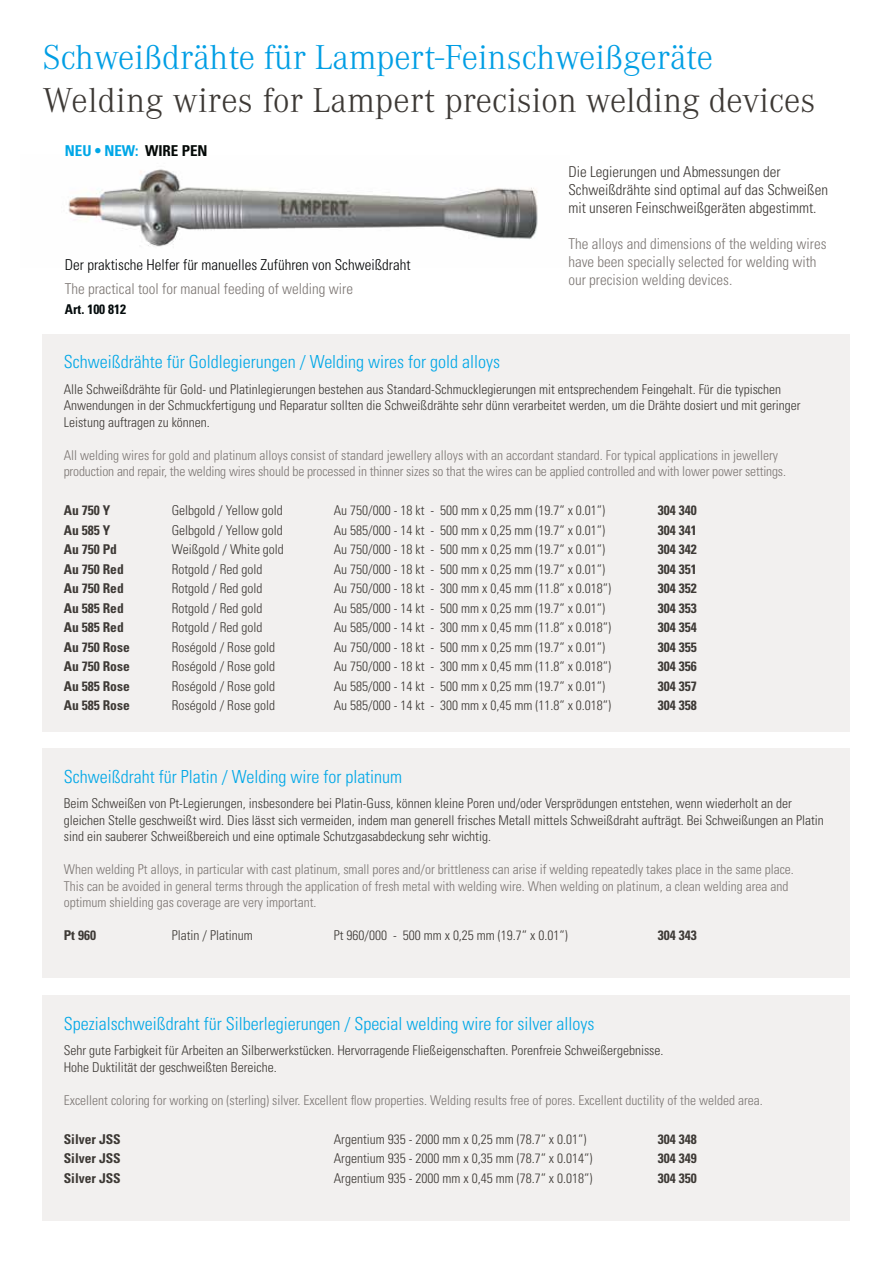
<style>
.page{position:relative;width:893px;height:1263px;background:#fff}
.page>*{position:absolute;margin:0;border:0;box-sizing:border-box;transform-origin:0 0}
.t1{font:300 36px "Corporate A";color:#3d3935}
.t2{font:300 36px "Corporate A";color:#009ee4}
.t3{font:300 condensed 18px "Univers LT Std";color:#00a7e7}
.t4{font:300 condensed 15px/18px "Univers LT Std";color:#7d7774}
.t5{font:300 condensed 15px/18px "Univers LT Std";color:#3d3935}
.t6{font:300 condensed 15px "Univers LT Std";color:#030506}
.t7{font:700 condensed 15px "Univers LT Std";color:#00a7e7}
.t8{font:300 condensed 13.5px/16.5px "Univers LT Std";color:#3d3935}
.t9{font:300 condensed 13.5px/16.5px "Univers LT Std";color:#7d7774}
.t10{font:700 condensed 13.5px "Univers LT Std";color:#3d3935}
.t11{font:700 condensed 13.5px "Univers LT Std";color:#040b0c}
.s1{color:#040907}
</style>
<div class="page">
<img style="left:68px;top:169px;width:470px;height:78px">
<div style="left:43px;top:334px;width:807px;height:397px;background:#f2f0ef"></div>
<div style="left:43px;top:748px;width:807px;height:230px;background:#f2f0ef"></div>
<div style="left:43px;top:995px;width:807px;height:226px;background:#f2f0ef"></div>
<h1 class="t2" style="left:43px;top:45px;width:672px">Schweißdrähte für Lampert-Feinschweißgeräte</h1>
<h1 class="t1" style="left:43px;top:88px;width:774px">Welding wires for Lampert precision welding devices</h1>
<p class="t7" style="left:65px;top:145px;width:144px">NEU • NEW: <span class="s1">WIRE PEN</span></p>
<p class="t6" style="left:65px;top:257px;width:347px">Der praktische Helfer für manuelles Zuführen von Schweißdraht</p>
<p class="t4" style="left:65px;top:280px;width:290px">The practical tool for manual feeding of welding wire</p>
<p class="t11" style="left:65px;top:304px;width:63px">Art. 100 812</p>
<p class="t5" style="left:568px;top:162px;width:261px">Die Legierungen und Abmessungen der<br>Schweißdrähte sind optimal auf das Schweißen mit unseren Feinschweißgeräten abgestimmt.</p>
<p class="t4" style="left:568px;top:234px;width:260px">The alloys and dimensions of the welding wires have been specially selected for welding with our precision welding devices.</p>
<h2 class="t3" style="left:64px;top:352px;width:438px">Schweißdrähte für Goldlegierungen / Welding wires for gold alloys</h2>
<p class="t8" style="left:64px;top:381px;width:738px">Alle Schweißdrähte für Gold- und Platinlegierungen bestehen aus Standard-Schmucklegierungen mit entsprechendem Feingehalt. Für die typischen<br>Anwendungen in der Schmuckfertigung und Reparatur sollten die Schweißdrähte sehr dünn verarbeitet werden, um die Drähte dosiert und mit geringer<br>Leistung auftragen zu können.</p>
<p class="t9" style="left:64px;top:447px;width:724px">All welding wires for gold and platinum alloys consist of standard jewellery alloys with an accordant standard. For typical applications in jewellery production and repair, the welding wires should be processed in thinner sizes so that the wires can be applied controlled and with lower power settings.</p>
<p class="t10" style="left:64px;top:505px;width:48px">Au 750 Y</p>
<p class="t8" style="left:172px;top:502px;width:112px">Gelbgold / Yellow gold</p>
<p class="t8" style="left:334px;top:502px;width:273px">Au 750/000 - 18 kt - 500 mm x 0,25 mm (19.7“ x 0.01“)</p>
<p class="t10" style="left:658px;top:505px;width:40px">304 340</p>
<p class="t10" style="left:64px;top:525px;width:48px">Au 585 Y</p>
<p class="t8" style="left:172px;top:522px;width:112px">Gelbgold / Yellow gold</p>
<p class="t8" style="left:334px;top:522px;width:273px">Au 585/000 - 14 kt - 500 mm x 0,25 mm (19.7“ x 0.01“)</p>
<p class="t10" style="left:658px;top:525px;width:40px">304 341</p>
<p class="t10" style="left:64px;top:544px;width:55px">Au 750 Pd</p>
<p class="t8" style="left:172px;top:541px;width:114px">Weißgold / White gold</p>
<p class="t8" style="left:334px;top:541px;width:273px">Au 750/000 - 18 kt - 500 mm x 0,25 mm (19.7“ x 0.01“)</p>
<p class="t10" style="left:658px;top:544px;width:40px">304 342</p>
<p class="t10" style="left:64px;top:564px;width:61px">Au 750 Red</p>
<p class="t8" style="left:172px;top:561px;width:92px">Rotgold / Red gold</p>
<p class="t8" style="left:334px;top:561px;width:273px">Au 750/000 - 18 kt - 500 mm x 0,25 mm (19.7“ x 0.01“)</p>
<p class="t10" style="left:658px;top:564px;width:40px">304 351</p>
<p class="t10" style="left:64px;top:583px;width:61px">Au 750 Red</p>
<p class="t8" style="left:172px;top:580px;width:92px">Rotgold / Red gold</p>
<p class="t8" style="left:334px;top:580px;width:279px">Au 750/000 - 18 kt - 300 mm x 0,45 mm (11.8“ x 0.018“)</p>
<p class="t10" style="left:658px;top:583px;width:40px">304 352</p>
<p class="t10" style="left:64px;top:603px;width:61px">Au 585 Red</p>
<p class="t8" style="left:172px;top:600px;width:92px">Rotgold / Red gold</p>
<p class="t8" style="left:334px;top:600px;width:273px">Au 585/000 - 14 kt - 500 mm x 0,25 mm (19.7“ x 0.01“)</p>
<p class="t10" style="left:658px;top:603px;width:40px">304 353</p>
<p class="t10" style="left:64px;top:622px;width:61px">Au 585 Red</p>
<p class="t8" style="left:172px;top:619px;width:92px">Rotgold / Red gold</p>
<p class="t8" style="left:334px;top:619px;width:279px">Au 585/000 - 14 kt - 300 mm x 0,45 mm (11.8“ x 0.018“)</p>
<p class="t10" style="left:658px;top:622px;width:40px">304 354</p>
<p class="t10" style="left:64px;top:642px;width:67px">Au 750 Rose</p>
<p class="t8" style="left:172px;top:639px;width:105px">Roségold / Rose gold</p>
<p class="t8" style="left:334px;top:639px;width:273px">Au 750/000 - 18 kt - 500 mm x 0,25 mm (19.7“ x 0.01“)</p>
<p class="t10" style="left:658px;top:642px;width:40px">304 355</p>
<p class="t10" style="left:64px;top:661px;width:67px">Au 750 Rose</p>
<p class="t8" style="left:172px;top:658px;width:105px">Roségold / Rose gold</p>
<p class="t8" style="left:334px;top:658px;width:279px">Au 750/000 - 18 kt - 300 mm x 0,45 mm (11.8“ x 0.018“)</p>
<p class="t10" style="left:658px;top:661px;width:40px">304 356</p>
<p class="t10" style="left:64px;top:681px;width:67px">Au 585 Rose</p>
<p class="t8" style="left:172px;top:678px;width:105px">Roségold / Rose gold</p>
<p class="t8" style="left:334px;top:678px;width:273px">Au 585/000 - 14 kt - 500 mm x 0,25 mm (19.7“ x 0.01“)</p>
<p class="t10" style="left:658px;top:681px;width:40px">304 357</p>
<p class="t10" style="left:64px;top:700px;width:67px">Au 585 Rose</p>
<p class="t8" style="left:172px;top:697px;width:105px">Roségold / Rose gold</p>
<p class="t8" style="left:334px;top:697px;width:279px">Au 585/000 - 14 kt - 300 mm x 0,45 mm (11.8“ x 0.018“)</p>
<p class="t10" style="left:658px;top:700px;width:40px">304 358</p>
<h2 class="t3" style="left:64px;top:767px;width:340px">Schweißdraht für Platin / Welding wire for platinum</h2>
<p class="t8" style="left:64px;top:795px;width:762px">Beim Schweißen von Pt-Legierungen, insbesondere bei Platin-Guss, können kleine Poren und/oder Versprödungen entstehen, wenn wiederholt an der gleichen Stelle geschweißt wird. Dies lässt sich vermeiden, indem man generell frisches Metall mittels Schweißdraht aufträgt. Bei Schweißungen an Platin sind ein sauberer Schweißbereich und eine optimale Schutzgasabdeckung sehr wichtig.</p>
<p class="t9" style="left:64px;top:861px;width:732px">When welding Pt alloys, in particular with cast platinum, small pores and/or brittleness can arise if welding repeatedly takes place in the same place.<br>This can be avoided in general terms through the application of fresh metal with welding wire. When welding on platinum, a clean welding area and optimum shielding gas coverage are very important.</p>
<p class="t10" style="left:64px;top:930px;width:34px">Pt 960</p>
<p class="t8" style="left:172px;top:927px;width:82px">Platin / Platinum</p>
<p class="t8" style="left:334px;top:927px;width:235px">Pt 960/000 - 500 mm x 0,25 mm (19.7“ x 0.01“)</p>
<p class="t10" style="left:658px;top:930px;width:40px">304 343</p>
<h2 class="t3" style="left:64px;top:1014px;width:532px">Spezialschweißdraht für Silberlegierungen / Special welding wire for silver alloys</h2>
<p class="t8" style="left:64px;top:1042px;width:601px">Sehr gute Farbigkeit für Arbeiten an Silberwerkstücken. Hervorragende Fließeigenschaften. Porenfreie Schweißergebnisse.<br>Hohe Duktilität der geschweißten Bereiche.</p>
<p class="t9" style="left:64px;top:1092px;width:700px">Excellent coloring for working on (sterling) silver. Excellent flow properties. Welding results free of pores. Excellent ductility of the welded area.</p>
<p class="t10" style="left:64px;top:1134px;width:59px">Silver JSS</p>
<p class="t8" style="left:334px;top:1131px;width:254px">Argentium 935 - 2000 mm x 0,25 mm (78.7“ x 0.01“)</p>
<p class="t10" style="left:658px;top:1134px;width:40px">304 348</p>
<p class="t10" style="left:64px;top:1153px;width:59px">Silver JSS</p>
<p class="t8" style="left:334px;top:1150px;width:260px">Argentium 935 - 2000 mm x 0,35 mm (78.7“ x 0.014“)</p>
<p class="t10" style="left:658px;top:1153px;width:40px">304 349</p>
<p class="t10" style="left:64px;top:1173px;width:59px">Silver JSS</p>
<p class="t8" style="left:334px;top:1170px;width:260px">Argentium 935 - 2000 mm x 0,45 mm (78.7“ x 0.018“)</p>
<p class="t10" style="left:658px;top:1173px;width:40px">304 350</p>
</div>
